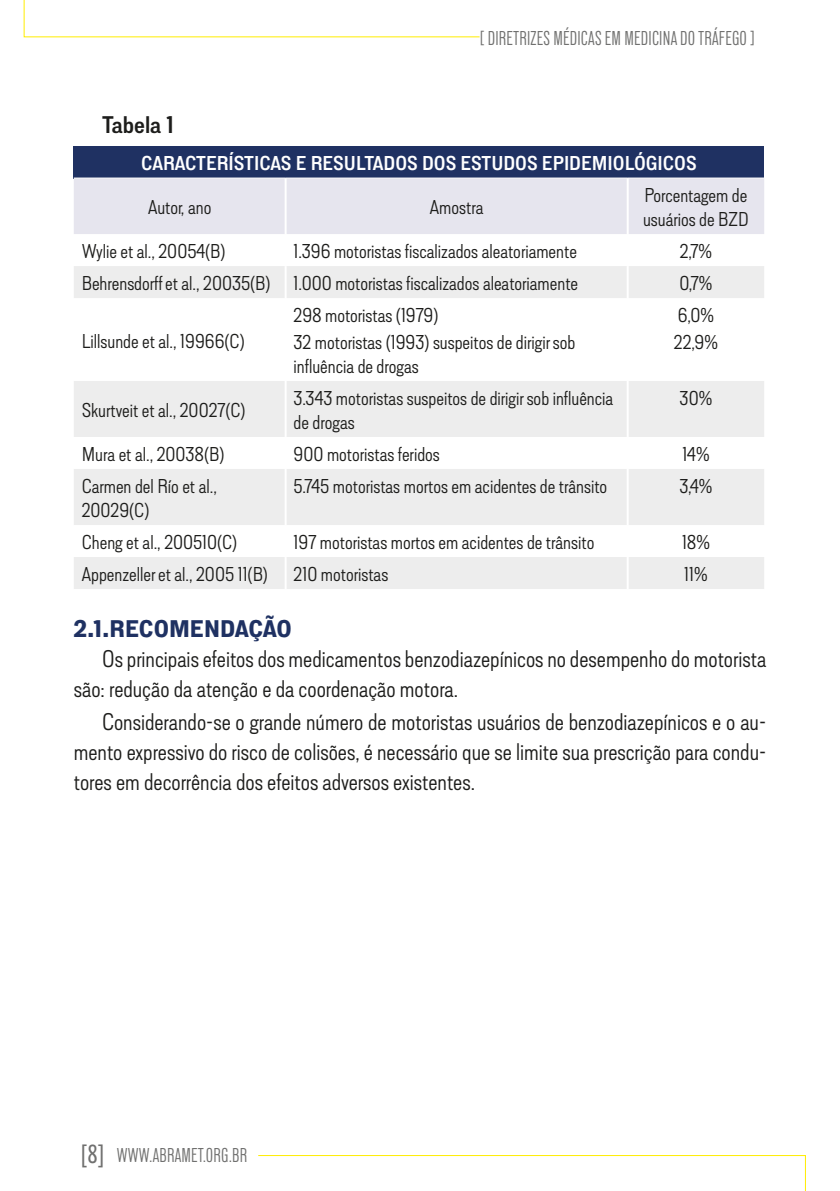
<style>
.page{position:relative;width:840px;height:1191px;background:#fff}
.page>*{position:absolute;margin:0;border:0;box-sizing:border-box;transform-origin:0 0}
.t1{font:500 condensed 26px "Lorimer No 2";color:#70706f}
.t2{font:300 24px/30px "Lorimer No 2";color:#1d1d1b}
.t3{font:700 24px "Lorimer No 2";color:#1f3162}
.t4{font:600 24px "Lorimer No 2";color:#1d1d1b}
.t5{font:300 20px/24px "Lorimer No 2";color:#1d1d1b}
.t6{font:300 condensed 20px "Lorimer No 2";letter-spacing:.01em;color:#70706f}
.t7{font:600 20px "Lorimer No 2";color:#fff}
</style>
<div class="page">
<svg style="left:23px;top:0;width:457px;height:38px"></svg>
<svg style="left:258px;top:1155px;width:548px;height:36px"></svg>
<div style="left:74px;top:146px;width:689px;height:32px;background:#1f3162"></div>
<div style="left:74px;top:179px;width:689px;height:55px;background:#e6e5ee"></div>
<svg style="left:74px;top:266px;width:689px;height:323px;fill:#ededed"></svg>
<hr style="left:284px;top:178px;width:2px;height:56px;background:#fff">
<hr style="left:626px;top:178px;width:2px;height:56px;background:#fff">
<hr style="left:284px;top:266px;width:2px;height:32px;background:#fff">
<hr style="left:626px;top:266px;width:2px;height:32px;background:#fff">
<hr style="left:284px;top:298px;width:2px;height:83px;background:#fff">
<hr style="left:626px;top:298px;width:2px;height:83px;background:#fff">
<hr style="left:284px;top:381px;width:2px;height:56px;background:#fff">
<hr style="left:626px;top:381px;width:2px;height:56px;background:#fff">
<hr style="left:284px;top:437px;width:2px;height:32px;background:#fff">
<hr style="left:626px;top:437px;width:2px;height:32px;background:#fff">
<hr style="left:284px;top:469px;width:2px;height:56px;background:#fff">
<hr style="left:626px;top:469px;width:2px;height:56px;background:#fff">
<hr style="left:284px;top:525px;width:2px;height:32px;background:#fff">
<hr style="left:626px;top:525px;width:2px;height:32px;background:#fff">
<hr style="left:284px;top:557px;width:2px;height:32px;background:#fff">
<hr style="left:626px;top:557px;width:2px;height:32px;background:#fff">
<p class="t4" style="left:102px;top:111px;width:73px">Tabela 1</p>
<p class="t6" style="left:479px;top:27px;width:277px">[ DIRETRIZES MÉDICAS EM MEDICINA DO TRÁFEGO ]</p>
<p class="t7" style="left:141px;top:152px;width:556px">CARACTERÍSTICAS E RESULTADOS DOS ESTUDOS EPIDEMIOLÓGICOS</p>
<p class="t5" style="left:148px;top:195px;width:65px">Autor, ano</p>
<p class="t5" style="left:429px;top:195px;width:55px">Amostra</p>
<p class="t5" style="left:642px;top:183px;width:107px">Porcentagem de usuários de BZD</p>
<p class="t5" style="left:82px;top:239px;width:145px">Wylie et al., 20054(B)</p>
<p class="t5" style="left:293px;top:239px;width:284px">1.396 motoristas fiscalizados aleatoriamente</p>
<p class="t5" style="left:679px;top:239px;width:34px">2,7%</p>
<p class="t5" style="left:82px;top:271px;width:497px">Behrensdorff et al., 20035(B) 1.000 motoristas fiscalizados aleatoriamente</p>
<p class="t5" style="left:679px;top:271px;width:35px">0,7%</p>
<p class="t5" style="left:82px;top:328px;width:164px">Lillsunde et al., 19966(C)</p>
<p class="t5" style="left:293px;top:301px;width:283px;line-height:26.8px">298 motoristas (1979)<br>32 motoristas (1993) suspeitos de dirigir sob</p>
<p class="t5" style="left:293px;top:354px;width:126px">influência de drogas</p>
<p class="t5" style="left:673px;top:301px;width:46px;line-height:26.8px">6,0%<br>22,9%</p>
<p class="t5" style="left:82px;top:398px;width:165px">Skurtveit et al., 20027(C)</p>
<p class="t5" style="left:293px;top:386px;width:321px">3.343 motoristas suspeitos de dirigir sob influência de drogas</p>
<p class="t5" style="left:679px;top:386px;width:34px">30%</p>
<p class="t5" style="left:82px;top:442px;width:144px">Mura et al., 20038(B)</p>
<p class="t5" style="left:293px;top:442px;width:148px">900 motoristas feridos</p>
<p class="t5" style="left:682px;top:442px;width:29px">14%</p>
<p class="t5" style="left:82px;top:474px;width:136px">Carmen del Río et al.,<br>20029(C)</p>
<p class="t5" style="left:293px;top:474px;width:315px">5.745 motoristas mortos em acidentes de trânsito</p>
<p class="t5" style="left:679px;top:474px;width:34px">3,4%</p>
<p class="t5" style="left:82px;top:530px;width:157px">Cheng et al., 200510(C)</p>
<p class="t5" style="left:293px;top:530px;width:302px">197 motoristas mortos em acidentes de trânsito</p>
<p class="t5" style="left:681px;top:530px;width:29px">18%</p>
<p class="t5" style="left:82px;top:562px;width:187px">Appenzeller et al., 2005 11(B)</p>
<p class="t5" style="left:293px;top:562px;width:96px">210 motoristas</p>
<p class="t5" style="left:683px;top:562px;width:25px">11%</p>
<p class="t3" style="left:74px;top:615px;width:219px">2.1.RECOMENDAÇÃO</p>
<p class="t2" style="left:74px;top:643px;width:693px;text-indent:28px">Os principais efeitos dos medicamentos benzodiazepínicos no desempenho do motorista são: redução da atenção e da coordenação motora.</p>
<p class="t2" style="left:74px;top:706px;width:693px;text-align:justify;text-indent:28px">Considerando-se o grande número de motoristas usuários de benzodiazepínicos e o au&shy;mento expressivo do risco de colisões, é necessário que se limite sua prescrição para condu&shy;tores em decorrência dos efeitos adversos existentes.</p>
<h1 class="t1" style="left:80px;top:1139px;width:26px">[8]</h1>
<p class="t6" style="left:117px;top:1144px;width:132px">WWW.ABRAMET.ORG.BR</p>
</div>
